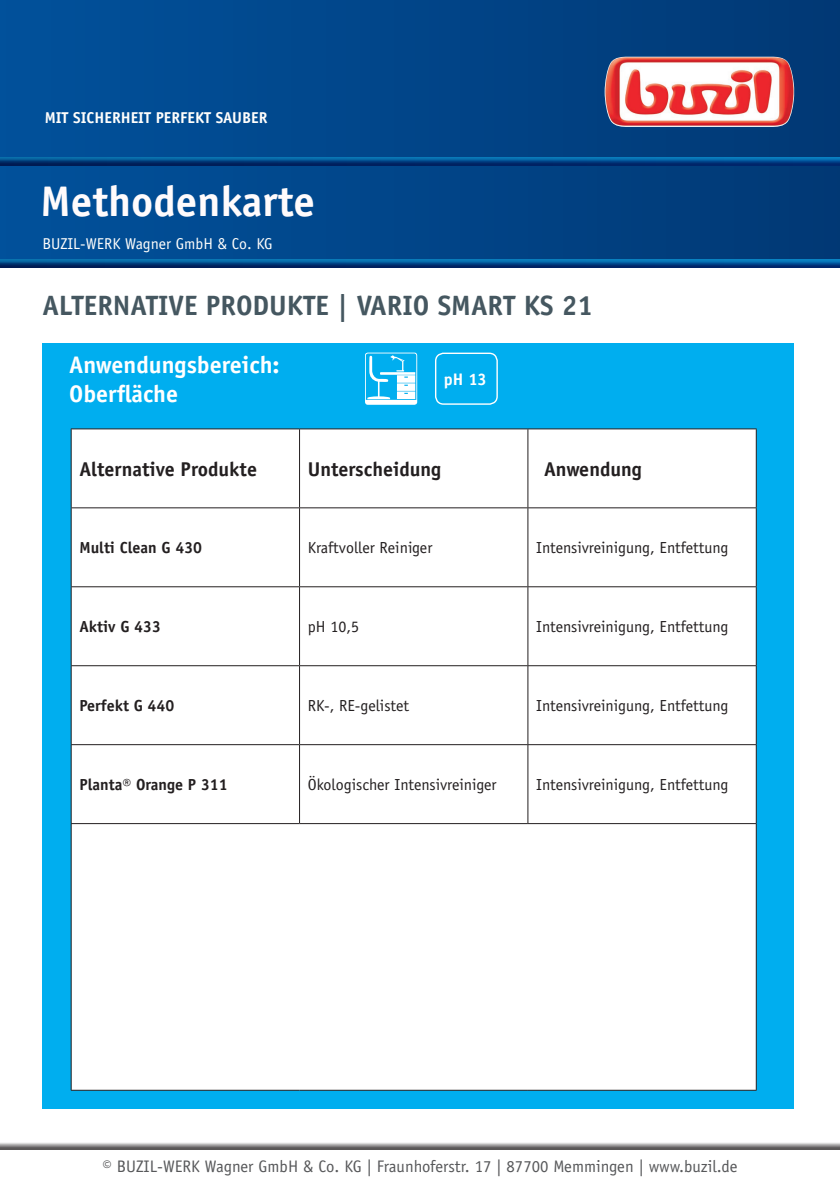
<style>
.page{position:relative;width:840px;height:1191px;background:#fff}
.page>*{position:absolute;margin:0;border:0;box-sizing:border-box;transform-origin:0 0}
.t1{font:700 42.8px "Officina Sans Std";color:#fffbfc}
.t2{font:700 28px "Officina Sans Std";color:#455760}
.t3{font:700 24px/28.8px "Officina Sans Std";color:#fff}
.t4{font:700 20px "Officina Sans Std";color:#231f20}
.t5{font:16.8px "Officina Sans Std";color:#57585a}
.t6{font:700 16.8px "Officina Sans Std";color:#fff}
.t7{font:16px "Officina Sans Std";color:#231f20}
.t8{font:700 16px "Officina Sans Std";color:#231f20}
.t9{font:15.8px "Officina Sans Std";color:#fffefc}
.t10{font:700 15.8px "Officina Sans Std";color:#fffefc}
</style>
<div class="page">
<div style="left:42px;top:343px;width:751px;height:766px;background:#00aeef"></div>
<div style="left:0;top:0;width:839px;height:267px;background:linear-gradient(to right,#01519b,#013975)"></div>
<div style="left:0;top:155px;width:839px;height:9px;background:#1085ba;opacity:.75"></div>
<div style="left:0;top:157px;width:839px;height:10px;background:#01519b;opacity:.75"></div>
<div style="left:0;top:258px;width:839px;height:12px;background:#01519b;opacity:.75"></div>
<div style="left:0;top:1133px;width:839px;height:20px;background:#231f20;opacity:.75"></div>
<img style="left:604px;top:57px;width:189px;height:70px">
<div style="left:72px;top:429px;width:683px;height:661px;background:#fff"></div>
<hr style="left:299px;top:429px;width:1px;height:78px;background:#231f20">
<hr style="left:527px;top:429px;width:1px;height:78px;background:#231f20">
<hr style="left:755px;top:429px;width:1px;height:78px;background:#231f20">
<hr style="left:299px;top:508px;width:1px;height:78px;background:#231f20">
<hr style="left:527px;top:508px;width:1px;height:78px;background:#231f20">
<hr style="left:755px;top:508px;width:1px;height:78px;background:#231f20">
<hr style="left:299px;top:587px;width:1px;height:78px;background:#231f20">
<hr style="left:527px;top:587px;width:1px;height:78px;background:#231f20">
<hr style="left:755px;top:587px;width:1px;height:78px;background:#231f20">
<hr style="left:299px;top:666px;width:1px;height:78px;background:#231f20">
<hr style="left:527px;top:666px;width:1px;height:78px;background:#231f20">
<hr style="left:755px;top:666px;width:1px;height:78px;background:#231f20">
<hr style="left:299px;top:745px;width:1px;height:78px;background:#231f20">
<hr style="left:527px;top:745px;width:1px;height:78px;background:#231f20">
<hr style="left:755px;top:745px;width:1px;height:78px;background:#231f20">
<hr style="left:755px;top:824px;width:1px;height:266px;background:#231f20">
<hr style="left:71px;top:428px;width:228px;height:1px;background:#231f20">
<hr style="left:71px;top:429px;width:1px;height:78px;background:#231f20">
<hr style="left:299px;top:428px;width:228px;height:1px;background:#231f20">
<hr style="left:527px;top:428px;width:229px;height:1px;background:#231f20">
<hr style="left:71px;top:507px;width:228px;height:1px;background:#231f20">
<hr style="left:71px;top:508px;width:1px;height:78px;background:#231f20">
<hr style="left:299px;top:507px;width:228px;height:1px;background:#231f20">
<hr style="left:527px;top:507px;width:229px;height:1px;background:#231f20">
<hr style="left:71px;top:586px;width:228px;height:1px;background:#231f20">
<hr style="left:71px;top:587px;width:1px;height:78px;background:#231f20">
<hr style="left:299px;top:586px;width:228px;height:1px;background:#231f20">
<hr style="left:527px;top:586px;width:229px;height:1px;background:#231f20">
<hr style="left:71px;top:665px;width:228px;height:1px;background:#231f20">
<hr style="left:71px;top:666px;width:1px;height:78px;background:#231f20">
<hr style="left:299px;top:665px;width:228px;height:1px;background:#231f20">
<hr style="left:527px;top:665px;width:229px;height:1px;background:#231f20">
<hr style="left:71px;top:744px;width:228px;height:1px;background:#231f20">
<hr style="left:71px;top:745px;width:1px;height:78px;background:#231f20">
<hr style="left:299px;top:744px;width:228px;height:1px;background:#231f20">
<hr style="left:527px;top:744px;width:229px;height:1px;background:#231f20">
<hr style="left:71px;top:823px;width:228px;height:1px;background:#231f20">
<hr style="left:71px;top:824px;width:1px;height:266px;background:#231f20">
<hr style="left:299px;top:823px;width:228px;height:1px;background:#231f20">
<hr style="left:527px;top:823px;width:229px;height:1px;background:#231f20">
<hr style="left:71px;top:1090px;width:228px;height:1px;background:#231f20">
<hr style="left:299px;top:1090px;width:228px;height:1px;background:#231f20">
<hr style="left:527px;top:1090px;width:229px;height:1px;background:#231f20">
<svg style="left:365px;top:352px;width:52px;height:53px"></svg>
<div style="left:434px;top:352px;width:63px;height:53px;border:1px solid #fff;border-radius:8px"></div>
<p class="t10" style="left:45px;top:108px;width:224px">MIT SICHERHEIT PERFEKT SAUBER</p>
<h1 class="t1" style="left:41px;top:175px;width:276px">Methodenkarte</h1>
<p class="t9" style="left:42px;top:234px;width:232px">BUZIL-WERK Wagner GmbH &amp; Co. KG</p>
<h2 class="t2" style="left:42px;top:288px;width:552px">ALTERNATIVE PRODUKTE | VARIO SMART KS 21</h2>
<h3 class="t3" style="left:69px;top:350px;width:212px">Anwendungsbereich:<br>Oberfläche</h3>
<p class="t6" style="left:443px;top:368px;width:45px">pH 13</p>
<p class="t4" style="left:79px;top:456px;width:179px">Alternative Produkte</p>
<p class="t4" style="left:307px;top:456px;width:135px">Unterscheidung</p>
<p class="t4" style="left:543px;top:456px;width:99px">Anwendung</p>
<p class="t8" style="left:79px;top:537px;width:124px">Multi Clean G 430</p>
<p class="t7" style="left:307px;top:538px;width:126px">Kraftvoller Reiniger</p>
<p class="t7" style="left:536px;top:538px;width:194px">Intensivreinigung, Entfettung</p>
<p class="t8" style="left:79px;top:616px;width:83px">Aktiv G 433</p>
<p class="t7" style="left:307px;top:617px;width:53px">pH 10,5</p>
<p class="t7" style="left:536px;top:617px;width:194px">Intensivreinigung, Entfettung</p>
<p class="t8" style="left:79px;top:695px;width:96px">Perfekt G 440</p>
<p class="t7" style="left:307px;top:696px;width:103px">RK-, RE-gelistet</p>
<p class="t7" style="left:536px;top:696px;width:194px">Intensivreinigung, Entfettung</p>
<p class="t8" style="left:79px;top:774px;width:150px">Planta® Orange P 311</p>
<p class="t7" style="left:307px;top:775px;width:190px">Ökologischer Intensivreiniger</p>
<p class="t7" style="left:536px;top:775px;width:194px">Intensivreinigung, Entfettung</p>
<p class="t5" style="left:102px;top:1156px;width:636px">© BUZIL-WERK Wagner GmbH &amp; Co. KG | Fraunhoferstr. 17 | 87700 Memmingen | www.buzil.de</p>
</div>
